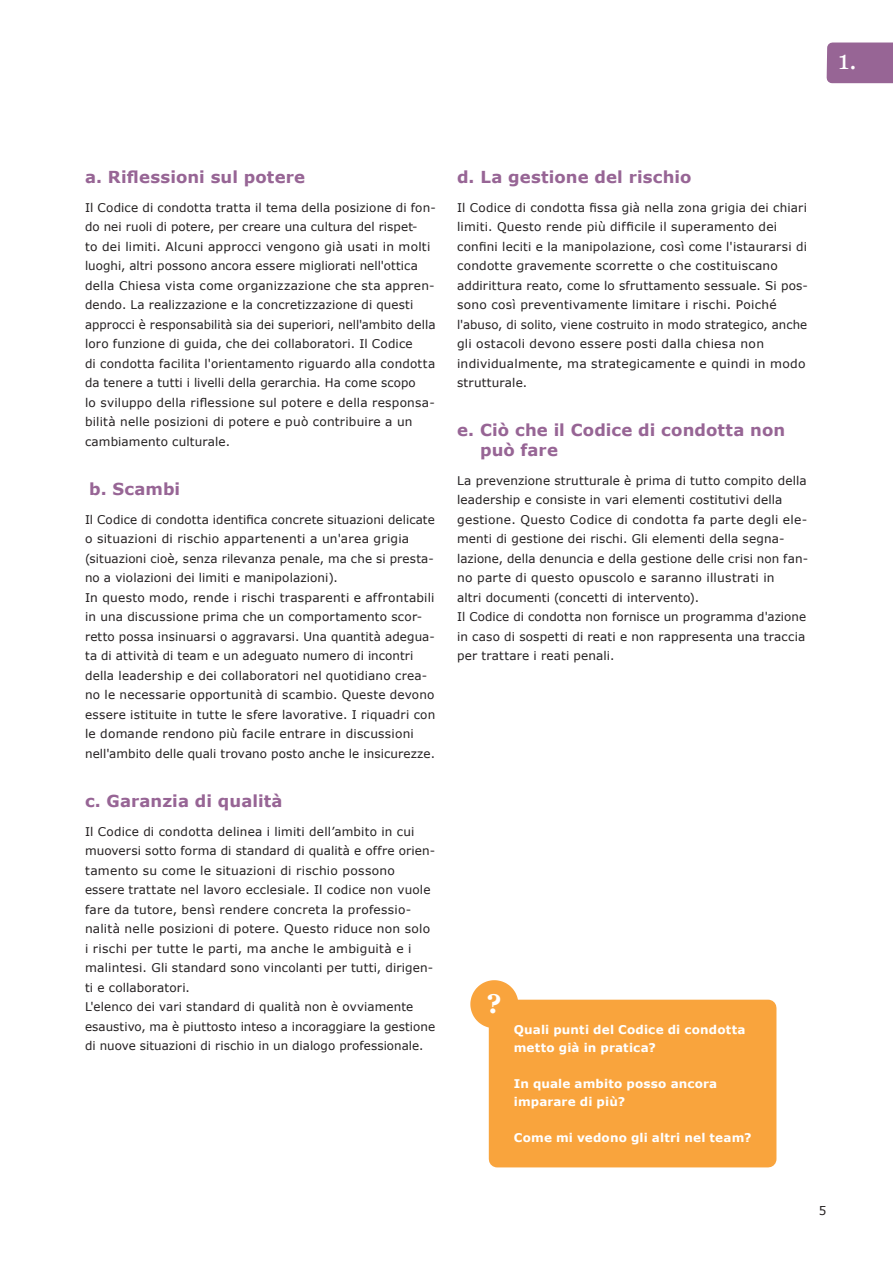
<style>
.page{position:relative;width:893px;height:1263px;background:#fff}
.page>*{position:absolute;margin:0;border:0;box-sizing:border-box;transform-origin:0 0}
.t1{font:700 27.15px "Georgia";color:#fff}
.t2{font:26.1px "Georgia";color:#fff}
.t3{font:700 16.5px/19.5px "Verdana";letter-spacing:.005em;color:#976595}
.t4{font:12px/19.5px "Verdana";letter-spacing:.015em;color:#231f20}
.t5{font:700 12px/18px "Verdana";letter-spacing:.015em;color:#fff}
</style>
<div class="page">
<div style="left:826px;top:42px;width:67px;height:42px;background:#976595"></div>
<div style="left:497px;top:1008px;width:271px;height:151px;background:#f9a43d"></div>
<div style="left:489px;top:1000px;width:287px;height:167px;border:16px solid #f9a43d"></div>
<div style="left:480px;top:990px;width:29px;height:28px;background:#f9a43d;border-radius:50%"></div>
<div style="left:470px;top:980px;width:48px;height:48px;border:20px solid #f9a43d;border-radius:50%"></div>
<h2 class="t2" style="left:838px;top:41px;width:20px">1.</h2>
<h3 class="t3" style="left:85px;top:167px;width:222px">a. Riflessioni sul potere</h3>
<p class="t4" style="left:85px;top:198px;width:352px">Il Codice di condotta tratta il tema della posizione di fon&shy;do nei ruoli di potere, per creare una cultura del rispet-<br>to dei limiti. Alcuni approcci vengono già usati in molti luoghi, altri possono ancora essere migliorati nell'ottica della Chiesa vista come organizzazione che sta appren&shy;dendo. La realizzazione e la concretizzazione di questi approcci è responsabilità sia dei superiori, nell'ambito della loro funzione di guida, che dei collaboratori. Il Codice<br>di condotta facilita l'orientamento riguardo alla condotta da tenere a tutti i livelli della gerarchia. Ha come scopo<br>lo sviluppo della riflessione sul potere e della responsa&shy;bilità nelle posizioni di potere e può contribuire a un cambiamento culturale.</p>
<h3 class="t3" style="left:89px;top:479px;width:92px">b. Scambi</h3>
<p class="t4" style="left:85px;top:510px;width:352px">Il Codice di condotta identifica concrete situazioni delicate o situazioni di rischio appartenenti a un'area grigia (situazioni cioè, senza rilevanza penale, ma che si presta&shy;no a violazioni dei limiti e manipolazioni).<br>In questo modo, rende i rischi trasparenti e affrontabili in una discussione prima che un comportamento scor&shy;retto possa insinuarsi o aggravarsi. Una quantità adegua&shy;ta di attività di team e un adeguato numero di incontri della leadership e dei collaboratori nel quotidiano crea&shy;no le necessarie opportunità di scambio. Queste devono essere istituite in tutte le sfere lavorative. I riquadri con le domande rendono più facile entrare in discussioni nell'ambito delle quali trovano posto anche le insicurezze.</p>
<h3 class="t3" style="left:85px;top:791px;width:199px">c. Garanzia di qualità</h3>
<p class="t4" style="left:85px;top:822px;width:352px">Il Codice di condotta delinea i limiti dell’ambito in cui muoversi sotto forma di standard di qualità e offre orien&shy;tamento su come le situazioni di rischio possono essere trattate nel lavoro ecclesiale. Il codice non vuole fare da tutore, bensì rendere concreta la professio&shy;nalità nelle posizioni di potere. Questo riduce non solo i rischi per tutte le parti, ma anche le ambiguità e i malintesi. Gli standard sono vincolanti per tutti, dirigen&shy;ti e collaboratori.<br>L'elenco dei vari standard di qualità non è ovviamente esaustivo, ma è piuttosto inteso a incoraggiare la gestione di nuove situazioni di rischio in un dialogo professionale.</p>
<h3 class="t3" style="left:457px;top:167px;width:236px">d. La gestione del rischio</h3>
<p class="t4" style="left:457px;top:198px;width:352px">Il Codice di condotta fissa già nella zona grigia dei chiari limiti. Questo rende più difficile il superamento dei confini leciti e la manipolazione, così come l'istaurarsi di condotte gravemente scorrette o che costituiscano addirittura reato, come lo sfruttamento sessuale. Si pos&shy;sono così preventivamente limitare i rischi. Poiché l'abuso, di solito, viene costruito in modo strategico, anche gli ostacoli devono essere posti dalla chiesa non individualmente, ma strategicamente e quindi in modo strutturale.</p>
<h3 class="t3" style="left:480px;top:420px;width:307px;text-indent:-23px">e. Ciò che il Codice di condotta non può fare</h3>
<p class="t4" style="left:457px;top:471px;width:352px">La prevenzione strutturale è prima di tutto compito della leadership e consiste in vari elementi costitutivi della gestione. Questo Codice di condotta fa parte degli ele&shy;menti di gestione dei rischi. Gli elementi della segna&shy;lazione, della denuncia e della gestione delle crisi non fan&shy;no parte di questo opuscolo e saranno illustrati in<br>altri documenti (concetti di intervento).<br>Il Codice di condotta non fornisce un programma d'azione in caso di sospetti di reati e non rappresenta una traccia per trattare i reati penali.</p>
<h1 class="t1" style="left:487px;top:983px;width:16px">?</h1>
<p class="t5" style="left:514px;top:1020px;width:233px">Quali punti del Codice di condotta metto già in pratica?</p>
<p class="t5" style="left:514px;top:1074px;width:205px">In quale ambito posso ancora imparare di più?</p>
<p class="t5" style="left:514px;top:1128px;width:239px">Come mi vedono gli altri nel team?</p>
<p class="t4" style="left:819px;top:1201px;width:9px">5</p>
</div>
